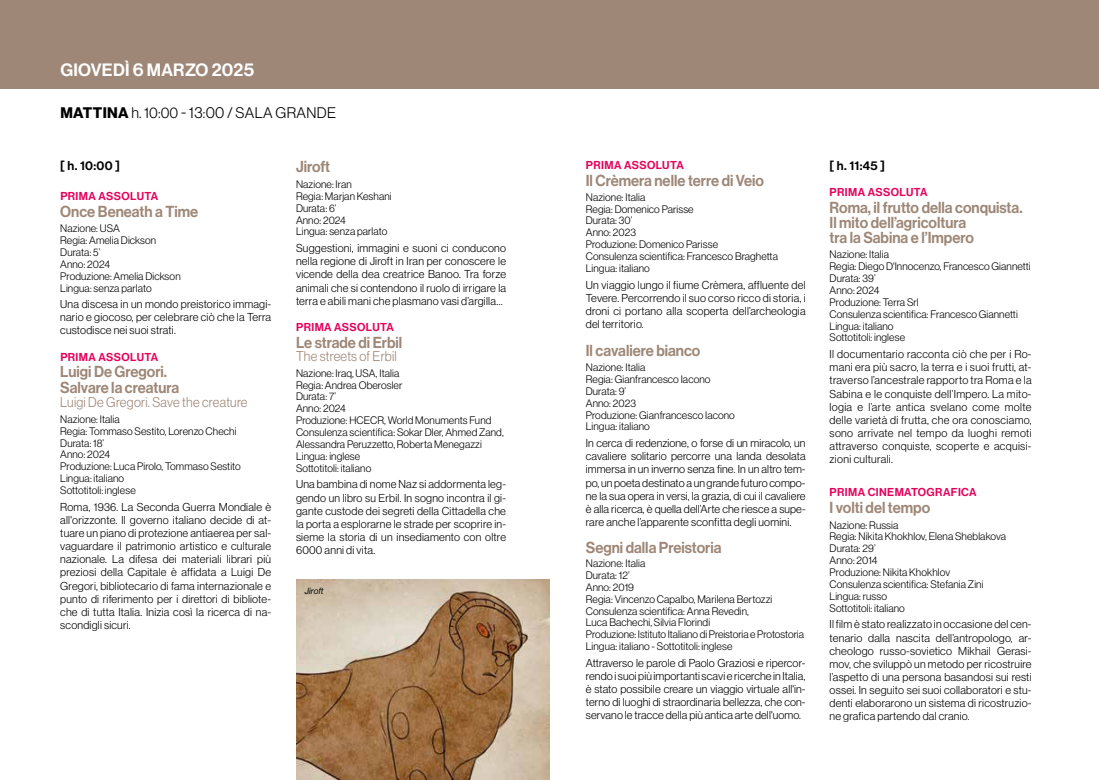
<style>
.page{position:relative;width:1099px;height:780px;background:#fff}
.page>*{position:absolute;margin:0;border:0;box-sizing:border-box;transform-origin:0 0}
.t1{font:17.5px "N Haas Grotesk DS Pro 65 Md";letter-spacing:.015em;color:#fff}
.t2{font:15.62px/15px "N Haas Grotesk DS Pro 65 Md";color:#9e8777;scale:.95 1}
.t3{font:15px "N Haas Grotesk DS Pro 45 Lt";letter-spacing:.025em;color:#000}
.t4{font:13.75px "N Haas Grotesk DS Pro 45 Lt";letter-spacing:.02em;color:#9e8777;scale:.95 1}
.t5{font:12.5px "N Haas Grotesk DS Pro 65 Md";color:#000}
.t6{font:11.25px/13.1px "N Haas Grotesk DS Pro 45 Lt";letter-spacing:.02em;color:#000;text-align:justify}
.t7{font:11.25px "N Haas Grotesk DS Pro 65 Md";letter-spacing:.035em;color:#e6005b}
.t8{font:10.62px/11.9px "N Haas Grotesk DS Pro 45 Lt";letter-spacing:.01em;color:#000}
.t9{font:8.75px "N Haas Grotesk DS Pro 56 It";color:#000}
.s1{font-family:"N Haas Grotesk DS Pro 75 Bd"}
</style>
<div class="page">
<div style="left:0;top:0;width:1098px;height:89px;background:#9e8777"></div>
<img style="left:296px;top:579px;width:253px;height:201px">
<h1 class="t1" style="left:60px;top:60px;width:195px">GIOVEDÌ 6 MARZO 2025</h1>
<h3 class="t3" style="left:60px;top:104px;width:277px"><span class="s1">MATTINA</span> h. 10:00 - 13:00 / SALA GRANDE</h3>
<p class="t5" style="left:60px;top:158px;width:61px">[ h. 10:00 ]</p>
<p class="t7" style="left:60px;top:189px;width:99px">PRIMA ASSOLUTA</p>
<h2 class="t2" style="left:60px;top:204px;width:147px">Once Beneath a Time</h2>
<p class="t8" style="left:60px;top:222px;width:122px">Nazione: USA<br>Regia: Amelia Dickson<br>Durata: 5’<br>Anno: 2024<br>Produzione: Amelia Dickson<br>Lingua: senza parlato</p>
<p class="t6" style="left:60px;top:297px;width:212px">Una discesa in un mondo preistorico immagi&shy;nario e giocoso, per celebrare ciò che la Terra custodisce nei suoi strati.</p>
<p class="t7" style="left:60px;top:350px;width:99px">PRIMA ASSOLUTA</p>
<h2 class="t2" style="left:60px;top:365px;width:127px">Luigi De Gregori.<br>Salvare la creatura</h2>
<p class="t4" style="left:60px;top:394px;width:199px">Luigi De Gregori. Save the creature</p>
<p class="t8" style="left:60px;top:413px;width:182px">Nazione: Italia<br>Regia: Tommaso Sestito, Lorenzo Chechi<br>Durata: 18’<br>Anno: 2024<br>Produzione: Luca Pirolo, Tommaso Sestito<br>Lingua: italiano<br>Sottotitoli: inglese</p>
<p class="t6" style="left:60px;top:500px;width:212px">Roma, 1936. La Seconda Guerra Mondiale è all'orizzonte. Il governo italiano decide di at&shy;tuare un piano di protezione antiaerea per sal&shy;vaguardare il patrimonio artistico e culturale nazionale. La difesa dei materiali librari più preziosi della Capitale è affidata a Luigi De Gregori, bibliotecario di fama internazionale e punto di riferimento per i direttori di bibliote&shy;che di tutta Italia. Inizia così la ricerca di na&shy;scondigli sicuri.</p>
<h2 class="t2" style="left:296px;top:160px;width:37px">Jiroft</h2>
<p class="t8" style="left:296px;top:178px;width:97px">Nazione: Iran<br>Regia: Marjan Keshani<br>Durata: 6’<br>Anno: 2024<br>Lingua: senza parlato</p>
<p class="t6" style="left:296px;top:241px;width:211px">Suggestioni, immagini e suoni ci conducono nella regione di Jiroft in Iran per conoscere le vicende della dea creatrice Banoo. Tra forze animali che si contendono il ruolo di irrigare la terra e abili mani che plasmano vasi d’argilla…</p>
<p class="t7" style="left:296px;top:320px;width:99px">PRIMA ASSOLUTA</p>
<h2 class="t2" style="left:296px;top:335px;width:113px">Le strade di Erbil</h2>
<p class="t4" style="left:296px;top:348px;width:108px">The streets of Erbil</p>
<p class="t8" style="left:296px;top:367px;width:209px">Nazione: Iraq, USA, Italia<br>Regia: Andrea Oberosler<br>Durata: 7’<br>Anno: 2024<br>Produzione: HCECR, World Monuments Fund<br>Consulenza scientifica: Sokar Dler, Ahmed Zand,<br>Alessandra Peruzzetto, Roberta Menegazzi<br>Lingua: inglese<br>Sottotitoli: italiano</p>
<p class="t6" style="left:296px;top:478px;width:211px">Una bambina di nome Naz si addormenta leg&shy;gendo un libro su Erbil. In sogno incontra il gi&shy;gante custode dei segreti della Cittadella che la porta a esplorarne le strade per scoprire in&shy;sieme la storia di un insediamento con oltre 6000 anni di vita.</p>
<p class="t9" style="left:305px;top:586px;width:20px">Jiroft</p>
<p class="t7" style="left:586px;top:159px;width:99px">PRIMA ASSOLUTA</p>
<h2 class="t2" style="left:586px;top:173px;width:189px">Il Crèmera nelle terre di Veio</h2>
<p class="t8" style="left:586px;top:191px;width:194px">Nazione: Italia<br>Regia: Domenico Parisse<br>Durata: 30’<br>Anno: 2023<br>Produzione: Domenico Parisse<br>Consulenza scientifica: Francesco Braghetta<br>Lingua: italiano</p>
<p class="t6" style="left:586px;top:278px;width:221px">Un viaggio lungo il fiume Crèmera, affluente del Tevere. Percorrendo il suo corso ricco di storia, i droni ci portano alla scoperta dell’archeologia del territorio.</p>
<h2 class="t2" style="left:586px;top:343px;width:122px">Il cavaliere bianco</h2>
<p class="t8" style="left:586px;top:361px;width:150px">Nazione: Italia<br>Regia: Gianfrancesco Iacono<br>Durata: 9’<br>Anno: 2023<br>Produzione: Gianfrancesco Iacono<br>Lingua: italiano</p>
<p class="t6" style="left:586px;top:436px;width:221px">In cerca di redenzione, o forse di un miracolo, un cavaliere solitario percorre una landa desolata immersa in un inverno senza fine. In un altro tem&shy;po, un poeta destinato a un grande futuro compo&shy;ne la sua opera in versi, la grazia, di cui il cavaliere è alla ricerca, è quella dell’Arte che riesce a supe&shy;rare anche l’apparente sconfitta degli uomini.</p>
<h2 class="t2" style="left:586px;top:540px;width:144px">Segni dalla Preistoria</h2>
<p class="t8" style="left:586px;top:557px;width:220px">Nazione: Italia<br>Durata: 12’<br>Anno: 2019<br>Regia: Vincenzo Capalbo, Marilena Bertozzi<br>Consulenza scientifica: Anna Revedin,<br>Luca Bachechi, Silvia Florindi<br>Produzione: Istituto Italiano di Preistoria e Protostoria<br>Lingua: italiano - Sottotitoli: inglese</p>
<p class="t6" style="left:586px;top:656px;width:221px">Attraverso le parole di Paolo Graziosi e ripercor&shy;rendo i suoi più importanti scavi e ricerche in Italia, è stato possibile creare un viaggio virtuale all'in&shy;terno di luoghi di straordinaria bellezza, che con&shy;servano le tracce della più antica arte dell'uomo.</p>
<p class="t5" style="left:829px;top:158px;width:57px">[ h. 11:45 ]</p>
<p class="t7" style="left:829px;top:185px;width:99px">PRIMA ASSOLUTA</p>
<h2 class="t2" style="left:829px;top:200px;width:205px">Roma, il frutto della conquista.<br>Il mito dell’agricoltura<br>tra la Sabina e l’Impero</h2>
<p class="t8" style="left:829px;top:248px;width:202px">Nazione: Italia<br>Regia: Diego D'Innocenzo, Francesco Giannetti<br>Durata: 39’<br>Anno: 2024<br>Produzione: Terra Srl<br>Consulenza scientifica: Francesco Giannetti<br>Lingua: italiano<br>Sottotitoli: inglese</p>
<p class="t6" style="left:829px;top:347px;width:203px">Il documentario racconta ciò che per i Ro&shy;mani era più sacro, la terra e i suoi frutti, at&shy;traverso l’ancestrale rapporto tra Roma e la Sabina e le conquiste dell’Impero. La mito&shy;logia e l’arte antica svelano come molte delle varietà di frutta, che ora conosciamo, sono arrivate nel tempo da luoghi remoti attraverso conquiste, scoperte e acquisi&shy;zioni culturali.</p>
<p class="t7" style="left:829px;top:486px;width:148px">PRIMA CINEMATOGRAFICA</p>
<h2 class="t2" style="left:829px;top:500px;width:107px">I volti del tempo</h2>
<p class="t8" style="left:829px;top:519px;width:178px">Nazione: Russia<br>Regia: Nikita Khokhlov, Elena Sheblakova<br>Durata: 29’<br>Anno: 2014<br>Produzione: Nikita Khokhlov<br>Consulenza scientifica: Stefania Zini<br>Lingua: russo<br>Sottotitoli: italiano</p>
<p class="t6" style="left:829px;top:618px;width:203px">Il film è stato realizzato in occasione del cen&shy;tenario dalla nascita dell’antropologo, ar&shy;cheologo russo-sovietico Mikhail Gerasi&shy;mov, che sviluppò un metodo per ricostruire l’aspetto di una persona basandosi sui resti ossei. In seguito sei suoi collaboratori e stu&shy;denti elaborarono un sistema di ricostruzio&shy;ne grafica partendo dal cranio.</p>
</div>
